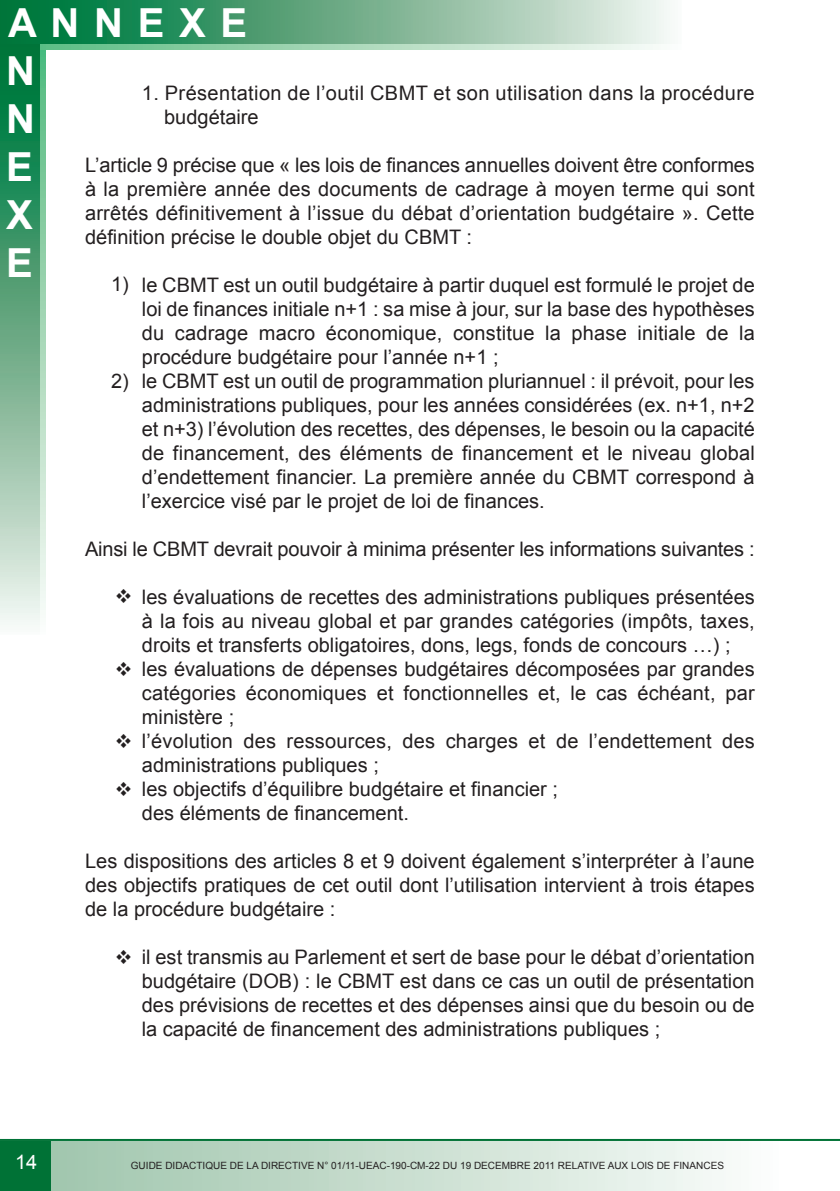
<style>
.page{position:relative;width:840px;height:1191px;background:#fff}
.page>*{position:absolute;margin:0;border:0;box-sizing:border-box;transform-origin:0 0}
.t1{font:700 40px/48px "Arial";color:#fff}
.t2{font:20px/24px "Arial";color:#231f20;text-align:justify}
.t3{font:20px/24px "Arial";letter-spacing:.02em;color:#231f20}
.t4{font:20px "Arial";color:#fff}
.t5{font:10px "Arial";color:#231f20}
</style>
<div class="page">
<div style="left:48px;top:1141px;width:730px;height:50px;background:linear-gradient(to right,#9ec4ab,#fafcfb)"></div>
<hr style="left:0;top:1139px;width:839px;height:2px;background:#007236">
<div style="left:0;top:27px;width:46px;height:607px;background:linear-gradient(to bottom,#4bb678,#fdfaf8)"></div>
<div style="left:0;top:0;width:680px;height:50px;background:linear-gradient(to right,#54b87c,#fcfbf8)"></div>
<div style="left:0;top:27px;width:40px;height:607px;background:linear-gradient(to bottom,#006725,#f2f1eb)"></div>
<div style="left:0;top:0;width:680px;height:44px;background:linear-gradient(to right,#006c2b,#f2f1eb)"></div>
<div style="left:0;top:1141px;width:51px;height:50px;background:#007236"></div>
<h1 class="t1" style="left:6px;top:-1px;width:242px">A N N E X E<br>N<br>N<br>E<br>X<br>E</h1>
<p class="t3" style="left:164px;top:81px;width:591px;text-indent:-22px">1. Présentation de l’outil CBMT et son utilisation dans la procédure budgétaire</p>
<p class="t2" style="left:85px;top:153px;width:671px">L’article 9 précise que « les lois de finances annuelles doivent être conformes à la première année des documents de cadrage à moyen terme qui sont arrêtés définitivement à l’issue du débat d’orientation budgétaire ». Cette définition précise le double objet du CBMT :</p>
<p class="t2" style="left:142px;top:273px;width:614px;text-align:left">le CBMT est un outil budgétaire à partir duquel est formulé le projet de loi de finances initiale n+1 : sa mise à jour, sur la base des hypothèses du cadrage macro économique, constitue la phase initiale de la procédure budgétaire pour l’année n+1 ;<br>le CBMT est un outil de programmation pluriannuel : il prévoit, pour les administrations publiques, pour les années considérées (ex. n+1, n+2 et n+3) l’évolution des recettes, des dépenses, le besoin ou la capacité de financement, des éléments de financement et le niveau global d’endettement financier. La première année du CBMT correspond à l’exercice visé par le projet de loi de finances.</p>
<p class="t2" style="left:85px;top:537px;width:670px">Ainsi le CBMT devrait pouvoir à minima présenter les informations suivantes :</p>
<p class="t2" style="left:142px;top:585px;width:614px;text-align:left">les évaluations de recettes des administrations publiques présentées à la fois au niveau global et par grandes catégories (impôts, taxes, droits et transferts obligatoires, dons, legs, fonds de concours …) ; les évaluations de dépenses budgétaires décomposées par grandes catégories économiques et fonctionnelles et, le cas échéant, par ministère ;<br>l’évolution des ressources, des charges et de l’endettement des administrations publiques ;<br>les objectifs d’équilibre budgétaire et financier ;<br>des éléments de financement.</p>
<p class="t2" style="left:85px;top:849px;width:670px">Les dispositions des articles 8 et 9 doivent également s’interpréter à l’aune des objectifs pratiques de cet outil dont l’utilisation intervient à trois étapes de la procédure budgétaire :</p>
<p class="t2" style="left:142px;top:945px;width:614px">il est transmis au Parlement et sert de base pour le débat d’orientation budgétaire (DOB) : le CBMT est dans ce cas un outil de présentation des prévisions de recettes et des dépenses ainsi que du besoin ou de la capacité de financement des administrations publiques ;</p>
<p class="t2" style="left:111px;top:272px;width:19px">1)</p>
<p class="t2" style="left:111px;top:369px;width:19px">2)</p>
<p class="t4" style="left:15px;top:1151px;width:24px">14</p>
<p class="t5" style="left:131px;top:1159px;width:594px">GUIDE DIDACTIQUE DE LA DIRECTIVE N° 01/11-UEAC-190-CM-22 DU 19 DECEMBRE 2011 RELATIVE AUX LOIS DE FINANCES</p>
</div>
